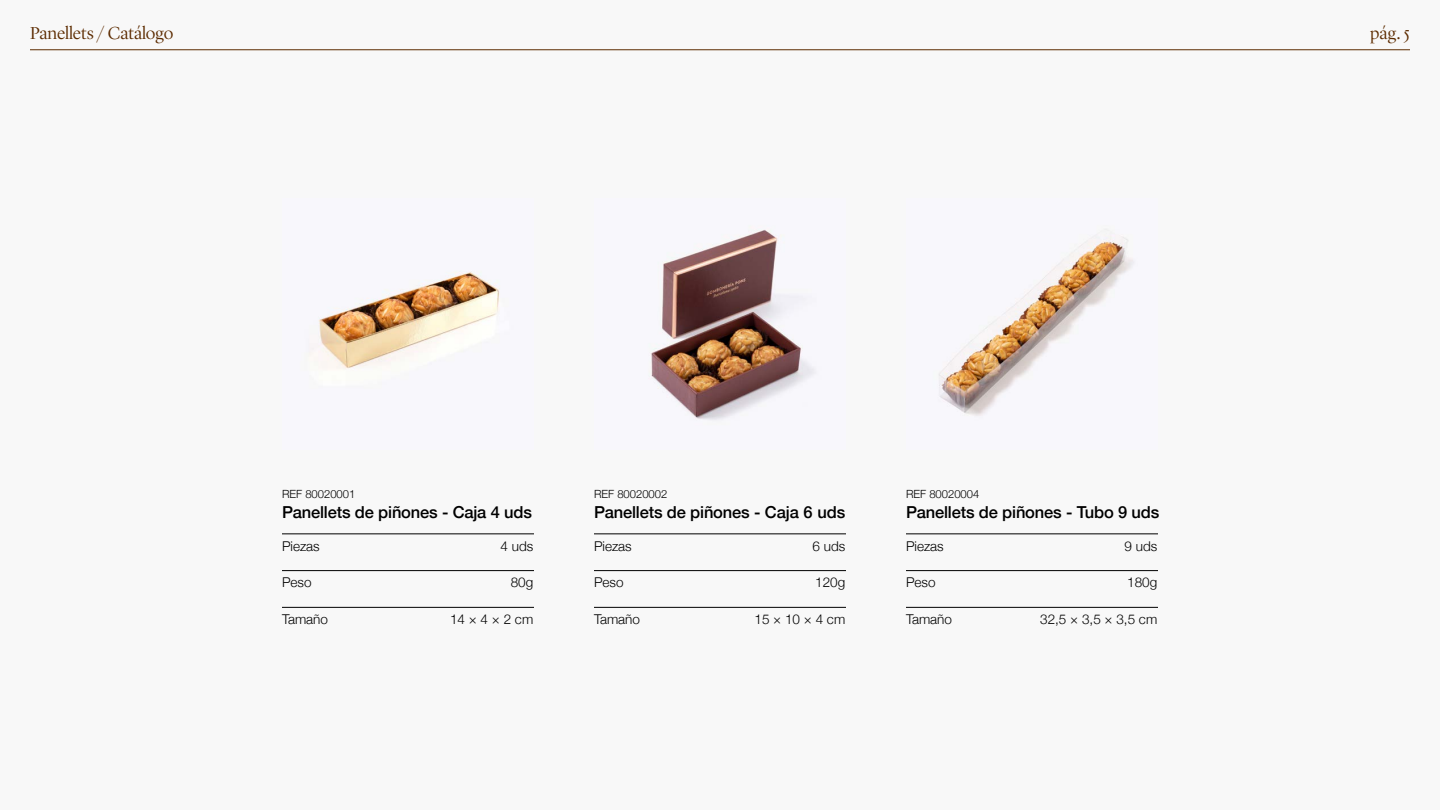
<style>
.page{position:relative;width:1440px;height:810px;background:#f8f8f8}
.page>*{position:absolute;margin:0;border:0;box-sizing:border-box;transform-origin:0 0}
.t1{font:300 18px "Lyon Display";color:#5c2b00}
.t2{font:500 16.5px "Helvetica Neue";letter-spacing:-.01em;color:#000}
.t3{font:300 13.5px "Helvetica Neue";color:#000}
.t4{font:300 11.25px "Helvetica Neue";color:#000}
</style>
<div class="page">
<hr style="left:30px;top:49px;width:1380px;height:1px;background:#5c2b00">
<hr style="left:282px;top:534px;width:252px;height:1px;background:#000">
<hr style="left:282px;top:570px;width:252px;height:1px;background:#000">
<hr style="left:282px;top:607px;width:252px;height:1px;background:#000">
<hr style="left:594px;top:534px;width:252px;height:1px;background:#000">
<hr style="left:594px;top:570px;width:252px;height:1px;background:#000">
<hr style="left:594px;top:607px;width:252px;height:1px;background:#000">
<hr style="left:906px;top:534px;width:252px;height:1px;background:#000">
<hr style="left:906px;top:570px;width:252px;height:1px;background:#000">
<hr style="left:906px;top:607px;width:252px;height:1px;background:#000">
<img style="left:319px;top:272px;width:181px;height:96px">
<img style="left:651px;top:230px;width:163px;height:190px">
<img style="left:939px;top:237px;width:195px;height:179px">
<h1 class="t1" style="left:30px;top:20px;width:145px">Panellets / Catálogo</h1>
<h1 class="t1" style="left:1370px;top:20px;width:41px">pág. 5</h1>
<p class="t4" style="left:282px;top:485px;width:75px">REF 80020001</p>
<p class="t2" style="left:282px;top:499px;width:251px">Panellets de piñones - Caja 4 uds</p>
<p class="t3" style="left:282px;top:535px;width:39px">Piezas</p>
<p class="t3" style="left:500px;top:535px;width:34px">4 uds</p>
<p class="t3" style="left:282px;top:572px;width:31px">Peso</p>
<p class="t3" style="left:511px;top:572px;width:24px">80g</p>
<p class="t3" style="left:282px;top:608px;width:48px">Tamaño</p>
<p class="t3" style="left:450px;top:608px;width:85px">14 × 4 × 2 cm</p>
<p class="t4" style="left:594px;top:485px;width:75px">REF 80020002</p>
<p class="t2" style="left:594px;top:499px;width:253px">Panellets de piñones - Caja 6 uds</p>
<p class="t3" style="left:594px;top:535px;width:39px">Piezas</p>
<p class="t3" style="left:812px;top:535px;width:34px">6 uds</p>
<p class="t3" style="left:594px;top:572px;width:31px">Peso</p>
<p class="t3" style="left:815px;top:572px;width:32px">120g</p>
<p class="t3" style="left:594px;top:608px;width:48px">Tamaño</p>
<p class="t3" style="left:755px;top:608px;width:92px">15 × 10 × 4 cm</p>
<p class="t4" style="left:906px;top:485px;width:75px">REF 80020004</p>
<p class="t2" style="left:906px;top:499px;width:255px">Panellets de piñones - Tubo 9 uds</p>
<p class="t3" style="left:906px;top:535px;width:39px">Piezas</p>
<p class="t3" style="left:1124px;top:535px;width:34px">9 uds</p>
<p class="t3" style="left:906px;top:572px;width:31px">Peso</p>
<p class="t3" style="left:1127px;top:572px;width:32px">180g</p>
<p class="t3" style="left:906px;top:608px;width:48px">Tamaño</p>
<p class="t3" style="left:1040px;top:608px;width:119px">32,5 × 3,5 × 3,5 cm</p>
</div>
